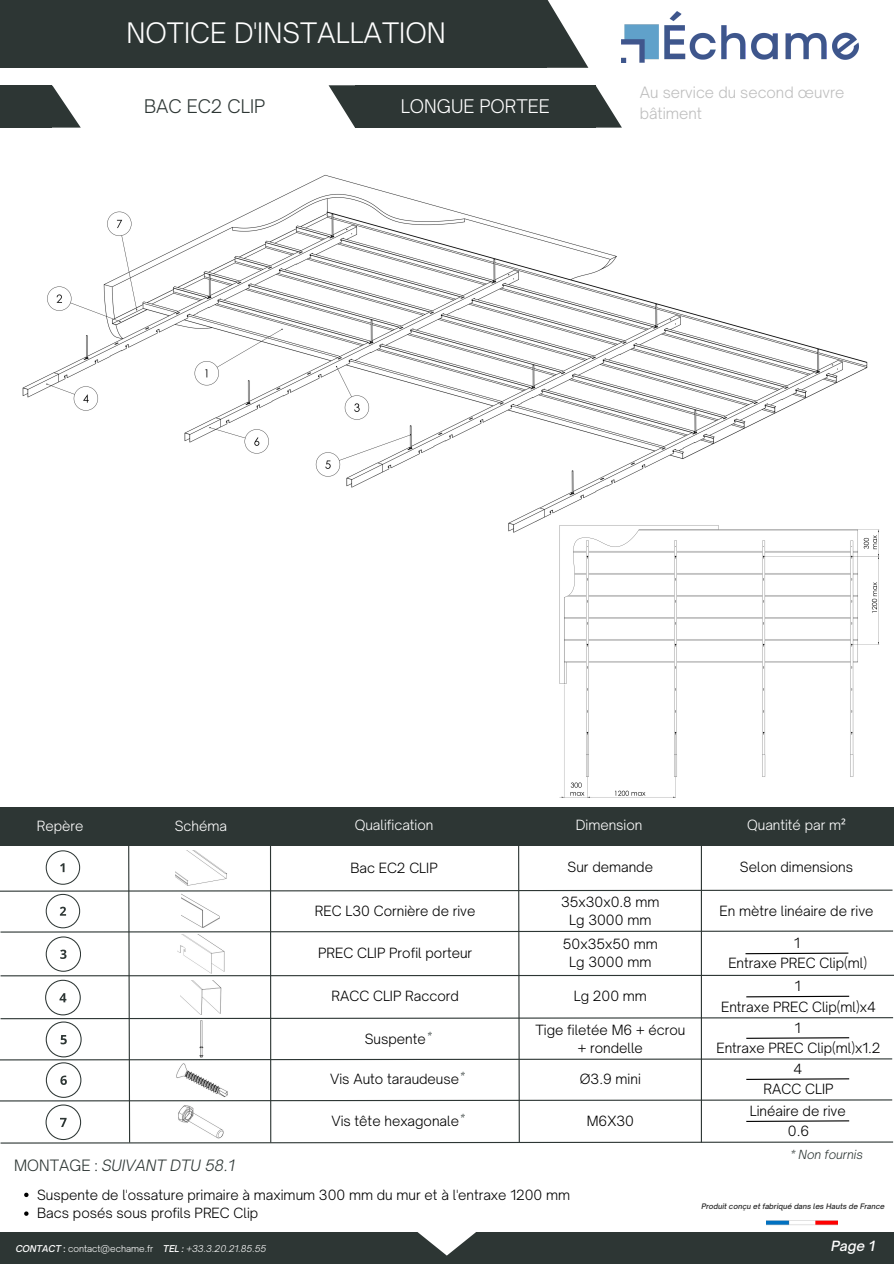
<style>
.page{position:relative;width:894px;height:1264px;background:#fff}
.page>*{position:absolute;margin:0;border:0;box-sizing:border-box;transform-origin:0 0}
.t1{font:300 27px "Open Sauce One";color:#fff}
.t2{font:300 18px "Open Sauce One";color:#fff}
.t3{font:300 18px "Open Sauce One";color:#2d3634}
.t4{font:300 15px/20.2px "Open Sauce One";color:#bebebe}
.t5{font:italic 300 15px "Open Sauce One";color:#2d3634}
.t6{font:300 13.5px/18px "Open Sauce One";color:#000;text-align:center}
.t7{font:300 13.5px "Open Sauce One";color:#fff}
.t8{font:italic 500 13.5px "Open Sauce One";color:#fff}
.t9{font:italic 300 12px "Open Sauce One";color:#2d3634}
.t10{font:300 9px "Open Sauce One";color:#fff}
.t11{font:italic 500 7.2px "Open Sauce One";color:#262626}
.s1{font-family:"Noto Sans";font-weight:400}
.s2{font-style:normal}
.s3{font-weight:500;font-style:italic}
.s4{font-weight:500}
.s5{font-style:italic}
</style>
<div class="page">
<div style="left:0;top:0;width:547px;height:68px;background:#2d3634"></div>
<svg style="left:547px;top:0;width:41px;height:68px"></svg>
<svg style="left:52px;top:85px;width:29px;height:43px"></svg>
<div style="left:0;top:85px;width:52px;height:43px;background:#2d3634"></div>
<svg style="left:328px;top:85px;width:27px;height:43px"></svg>
<div style="left:355px;top:85px;width:240px;height:43px;background:#2d3634"></div>
<svg style="left:595px;top:85px;width:26px;height:43px"></svg>
<div style="left:0;top:1232px;width:893px;height:31px;background:#2d3634"></div>
<svg style="left:417px;top:1232px;width:59px;height:23px"></svg>
<img style="left:766px;top:1220px;width:71px;height:6px">
<div style="left:0;top:806px;width:893px;height:39px;background:#2d3634"></div>
<svg style="left:0;top:845px;width:893px;height:299px"></svg>
<img style="left:174px;top:1102px;width:53px;height:37px">
<img style="left:176px;top:850px;width:51px;height:35px">
<img style="left:22px;top:175px;width:846px;height:358px">
<img style="left:557px;top:524px;width:323px;height:274px">
<div style="left:749px;top:778px;width:141px;height:26px;background:#fff"></div>
<svg style="left:24px;top:1192px;width:5px;height:4px"></svg>
<svg style="left:24px;top:1211px;width:5px;height:4px"></svg>
<img style="left:621px;top:12px;width:237px;height:50px">
<h5 class="t1" style="left:126px;top:16px;width:321px">NOTICE D'INSTALLATION</h5>
<h5 class="t3" style="left:144px;top:95px;width:123px">BAC EC2 CLIP</h5>
<p class="t2" style="left:400px;top:95px;width:150px">LONGUE PORTEE</p>
<h3 class="t4" style="left:639px;top:83px;width:206px">Au service du second œuvre bâtiment</h3>
<h5 class="t7" style="left:37px;top:817px;width:48px">Repère</h5>
<h5 class="t7" style="left:175px;top:817px;width:54px">Schéma</h5>
<p class="t7" style="left:354px;top:816px;width:80px">Qualification</p>
<p class="t7" style="left:575px;top:816px;width:68px">Dimension</p>
<h5 class="t7" style="left:746px;top:816px;width:100px">Quantité par m<span class="s1">²</span></h5>
<h5 class="t6" style="left:350px;top:858px;width:89px">Bac EC2 CLIP</h5>
<p class="t6" style="left:567px;top:857px;width:87px">Sur demande</p>
<p class="t6" style="left:739px;top:857px;width:114px">Selon dimensions</p>
<p class="t6" style="left:561px;top:892px;width:100px">35x30x0.8 mm<br>Lg 3000 mm</p>
<h5 class="t6" style="left:719px;top:901px;width:155px">En mètre linéaire de rive</h5>
<h5 class="t6" style="left:315px;top:901px;width:162px">REC L30 Cornière de rive</h5>
<h5 class="t6" style="left:318px;top:943px;width:155px">PREC CLIP Profil porteur</h5>
<p class="t6" style="left:562px;top:935px;width:96px">50x35x50 mm<br>Lg 3000 mm</p>
<h5 class="t6" style="left:331px;top:987px;width:129px">RACC CLIP Raccord</h5>
<h5 class="t6" style="left:573px;top:987px;width:75px">Lg 200 mm</h5>
<p class="t6" style="left:793px;top:933px;width:7px">1</p>
<p class="t6" style="left:728px;top:954px;width:140px">Entraxe PREC Clip(ml)</p>
<p class="t6" style="left:794px;top:977px;width:7px">1</p>
<p class="t6" style="left:721px;top:997px;width:156px">Entraxe PREC Clip(ml)x4</p>
<p class="t6" style="left:364px;top:1029px;width:62px">Suspente</p>
<h5 class="t9" style="left:426px;top:1028px;width:6px">*</h5>
<p class="t6" style="left:535px;top:1020px;width:151px">Tige filetée M6 + écrou + rondelle</p>
<h5 class="t6" style="left:794px;top:1018px;width:7px">1</h5>
<h5 class="t6" style="left:716px;top:1038px;width:166px">Entraxe PREC Clip(ml)x1.2</h5>
<h5 class="t9" style="left:460px;top:1068px;width:6px">*</h5>
<p class="t6" style="left:330px;top:1069px;width:130px">Vis Auto taraudeuse</p>
<h5 class="t6" style="left:579px;top:1069px;width:62px">Ø3.9 mini</h5>
<h3 class="t6" style="left:331px;top:1111px;width:129px">Vis tête hexagonale</h3>
<p class="t9" style="left:460px;top:1111px;width:6px">*</p>
<h5 class="t6" style="left:586px;top:1111px;width:49px">M6X30</h5>
<h3 class="t6" style="left:793px;top:1059px;width:10px">4</h3>
<h5 class="t6" style="left:763px;top:1079px;width:71px">RACC CLIP</h5>
<p class="t6" style="left:749px;top:1101px;width:97px">Linéaire de rive</p>
<p class="t6" style="left:787px;top:1121px;width:23px">0.6</p>
<h5 class="t9" style="left:790px;top:1146px;width:74px">* Non fournis</h5>
<p class="t5" style="left:14px;top:1155px;width:222px"><span class="s2">MONTAGE :</span> SUIVANT DTU 58.1</p>
<h5 class="t6" style="left:37px;top:1185px;width:534px">Suspente de l'ossature primaire à maximum 300 mm du mur et à l'entraxe 1200 mm</h5>
<h5 class="t6" style="left:37px;top:1204px;width:222px">Bacs posés sous profils PREC Clip</h5>
<p class="t10" style="left:16px;top:1242px;width:252px"><span class="s3">CONTACT</span> <span class="s4">:</span> contact@echame.fr <span class="s3">TEL :</span> <span class="s5">+33.3.20.21.85.55</span></p>
<h5 class="t8" style="left:830px;top:1237px;width:45px">Page 1</h5>
<p class="t11" style="left:701px;top:1201px;width:185px">Produit conçu et fabriqué dans les Hauts de France</p>
</div>
